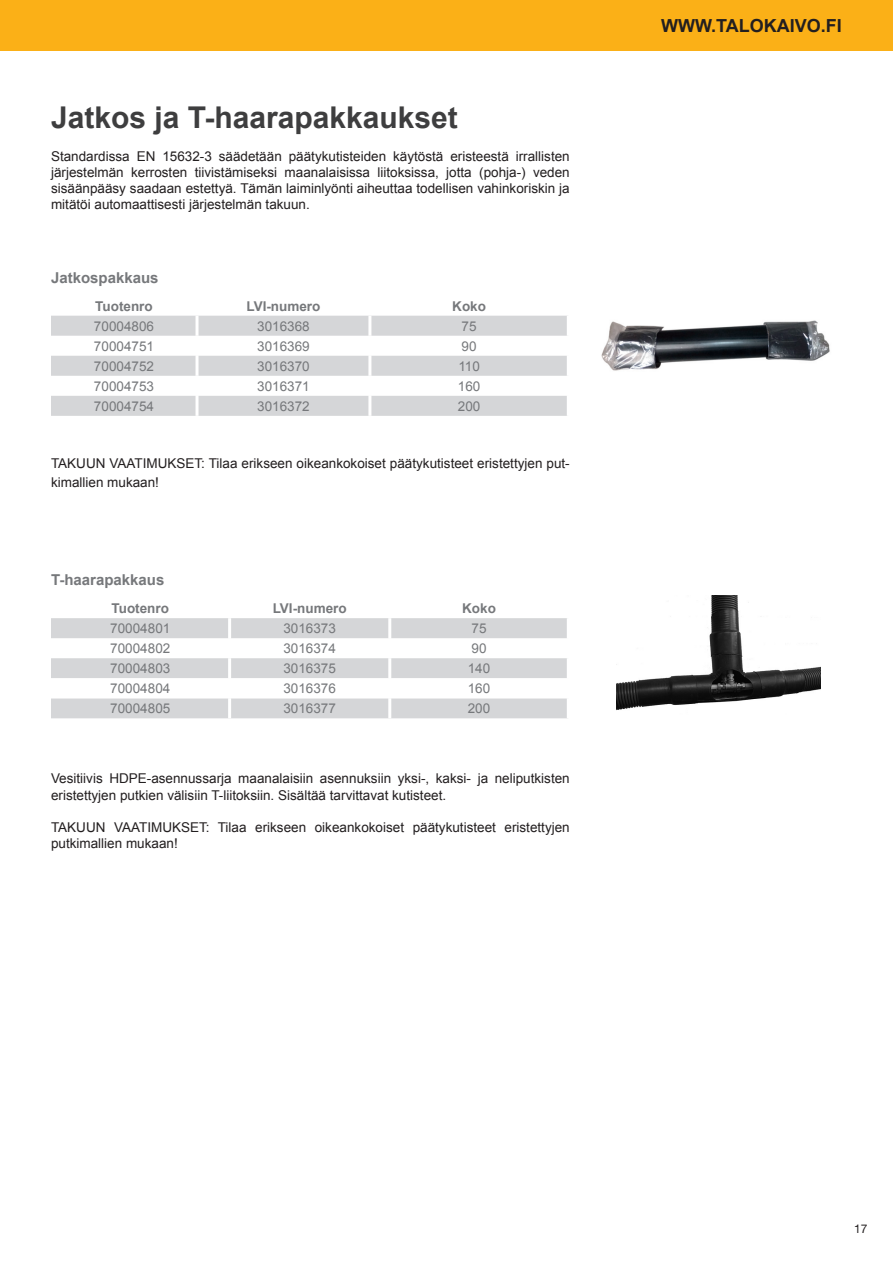
<style>
.page{position:relative;width:893px;height:1263px;background:#fff}
.page>*{position:absolute;margin:0;border:0;box-sizing:border-box;transform-origin:0 0}
.bodytekst{font:700 30px "Arial";color:#3e3e3f}
.t1{font:700 18px "Arial";color:#231f20}
.tabel_tit_rood{font:700 15px "Arial";color:#76787b}
.bodytekst-2{font:13.5px/16.2px "Arial";color:#231f20}
.body_tabel{font:13.5px "Arial";color:#76787b}
.body_tabel-2{font:700 13.5px "Arial";color:#76787b}
.t2{font:12px "Helvetica Neue LT Std";color:#231f20}
</style>
<div class="page">
<div style="left:0;top:0;width:893px;height:51px;background:#fbb017"></div>
<svg style="left:51px;top:316px;width:516px;height:100px;fill:#d5d6d8"></svg>
<hr style="left:196px;top:316px;width:3px;height:20px;background:#fff">
<hr style="left:368px;top:316px;width:3px;height:20px;background:#fff">
<hr style="left:196px;top:336px;width:3px;height:20px;background:#fff">
<hr style="left:368px;top:336px;width:3px;height:20px;background:#fff">
<hr style="left:196px;top:356px;width:3px;height:20px;background:#fff">
<hr style="left:368px;top:356px;width:3px;height:20px;background:#fff">
<hr style="left:196px;top:376px;width:3px;height:20px;background:#fff">
<hr style="left:368px;top:376px;width:3px;height:20px;background:#fff">
<hr style="left:196px;top:396px;width:3px;height:20px;background:#fff">
<hr style="left:368px;top:396px;width:3px;height:20px;background:#fff">
<div style="left:51px;top:618px;width:516px;height:20px;background:#d5d6d8"></div>
<svg style="left:51px;top:658px;width:516px;height:60px"></svg>
<hr style="left:228px;top:618px;width:3px;height:20px;background:#fff">
<hr style="left:228px;top:658px;width:3px;height:20px;background:#fff">
<hr style="left:388px;top:658px;width:3px;height:20px;background:#fff">
<hr style="left:228px;top:678px;width:3px;height:20px;background:#fff">
<hr style="left:388px;top:678px;width:3px;height:20px;background:#fff">
<hr style="left:228px;top:698px;width:3px;height:20px;background:#fff">
<hr style="left:388px;top:698px;width:3px;height:20px;background:#fff">
<hr style="left:388px;top:618px;width:3px;height:20px;background:#fff">
<img style="left:601px;top:320px;width:229px;height:51px">
<img style="left:617px;top:596px;width:204px;height:114px">
<p class="bodytekst" style="left:51px;top:98px;width:408px">Jatkos ja T-haarapakkaukset</p>
<p class="bodytekst-2" style="left:51px;top:148px;width:520px;text-align:justify">Standardissa EN 15632-3 säädetään päätykutisteiden käytöstä eristeestä irrallisten järjestelmän kerrosten tiivistämiseksi maanalaisissa liitoksissa, jotta (pohja-) veden sisäänpääsy saadaan estettyä. Tämän laiminlyönti aiheuttaa todellisen vahinkoriskin ja mitätöi automaattisesti järjestelmän takuun.</p>
<p class="tabel_tit_rood" style="left:51px;top:268px;width:109px">Jatkospakkaus</p>
<p class="body_tabel-2" style="left:95px;top:297px;width:59px">Tuotenro</p>
<p class="body_tabel-2" style="left:246px;top:297px;width:76px">LVI-numero</p>
<p class="body_tabel-2" style="left:452px;top:297px;width:35px">Koko</p>
<p class="body_tabel" style="left:94px;top:317px;width:62px">70004806</p>
<p class="body_tabel" style="left:257px;top:317px;width:54px">3016368</p>
<p class="body_tabel" style="left:462px;top:317px;width:17px">75</p>
<p class="body_tabel" style="left:94px;top:337px;width:62px">70004751</p>
<p class="body_tabel" style="left:257px;top:337px;width:54px">3016369</p>
<p class="body_tabel" style="left:462px;top:337px;width:17px">90</p>
<p class="body_tabel" style="left:94px;top:357px;width:62px">70004752</p>
<p class="body_tabel" style="left:257px;top:357px;width:54px">3016370</p>
<p class="body_tabel" style="left:458px;top:357px;width:23px">110</p>
<p class="body_tabel" style="left:94px;top:377px;width:62px">70004753</p>
<p class="body_tabel" style="left:257px;top:377px;width:54px">3016371</p>
<p class="body_tabel" style="left:458px;top:377px;width:24px">160</p>
<p class="body_tabel" style="left:94px;top:397px;width:62px">70004754</p>
<p class="body_tabel" style="left:257px;top:397px;width:54px">3016372</p>
<p class="body_tabel" style="left:458px;top:397px;width:24px">200</p>
<p class="bodytekst-2" style="left:51px;top:454px;width:520px;line-height:18.8px">TAKUUN VAATIMUKSET: Tilaa erikseen oikeankokoiset päätykutisteet eristettyjen put&shy;kimallien mukaan!</p>
<p class="tabel_tit_rood" style="left:51px;top:570px;width:115px">T-haarapakkaus</p>
<p class="body_tabel-2" style="left:112px;top:599px;width:59px">Tuotenro</p>
<p class="body_tabel-2" style="left:273px;top:599px;width:76px">LVI-numero</p>
<p class="body_tabel-2" style="left:462px;top:599px;width:35px">Koko</p>
<p class="body_tabel" style="left:110px;top:619px;width:62px">70004801</p>
<p class="body_tabel" style="left:283px;top:619px;width:54px">3016373</p>
<p class="body_tabel" style="left:472px;top:619px;width:17px">75</p>
<p class="body_tabel" style="left:110px;top:639px;width:62px">70004802</p>
<p class="body_tabel" style="left:283px;top:639px;width:54px">3016374</p>
<p class="body_tabel" style="left:472px;top:639px;width:17px">90</p>
<p class="body_tabel" style="left:110px;top:660px;width:62px">70004803</p>
<p class="body_tabel" style="left:283px;top:660px;width:54px">3016375</p>
<p class="body_tabel" style="left:468px;top:660px;width:24px">140</p>
<p class="body_tabel" style="left:110px;top:680px;width:62px">70004804</p>
<p class="body_tabel" style="left:283px;top:680px;width:54px">3016376</p>
<p class="body_tabel" style="left:468px;top:680px;width:24px">160</p>
<p class="body_tabel" style="left:110px;top:700px;width:62px">70004805</p>
<p class="body_tabel" style="left:283px;top:700px;width:54px">3016377</p>
<p class="body_tabel" style="left:468px;top:700px;width:24px">200</p>
<p class="bodytekst-2" style="left:51px;top:771px;width:520px">Vesitiivis HDPE-asennussarja maanalaisiin asennuksiin yksi-, kaksi- ja neliputkisten eristettyjen putkien välisiin T-liitoksiin. Sisältää tarvittavat kutisteet.</p>
<p class="bodytekst-2" style="left:51px;top:819px;width:520px">TAKUUN VAATIMUKSET: Tilaa erikseen oikeankokoiset päätykutisteet eristettyjen putkimallien mukaan!</p>
<h2 class="t1" style="left:661px;top:14px;width:182px">WWW.TALOKAIVO.FI</h2>
<p class="t2" style="left:854px;top:1222px;width:15px">17</p>
</div>
